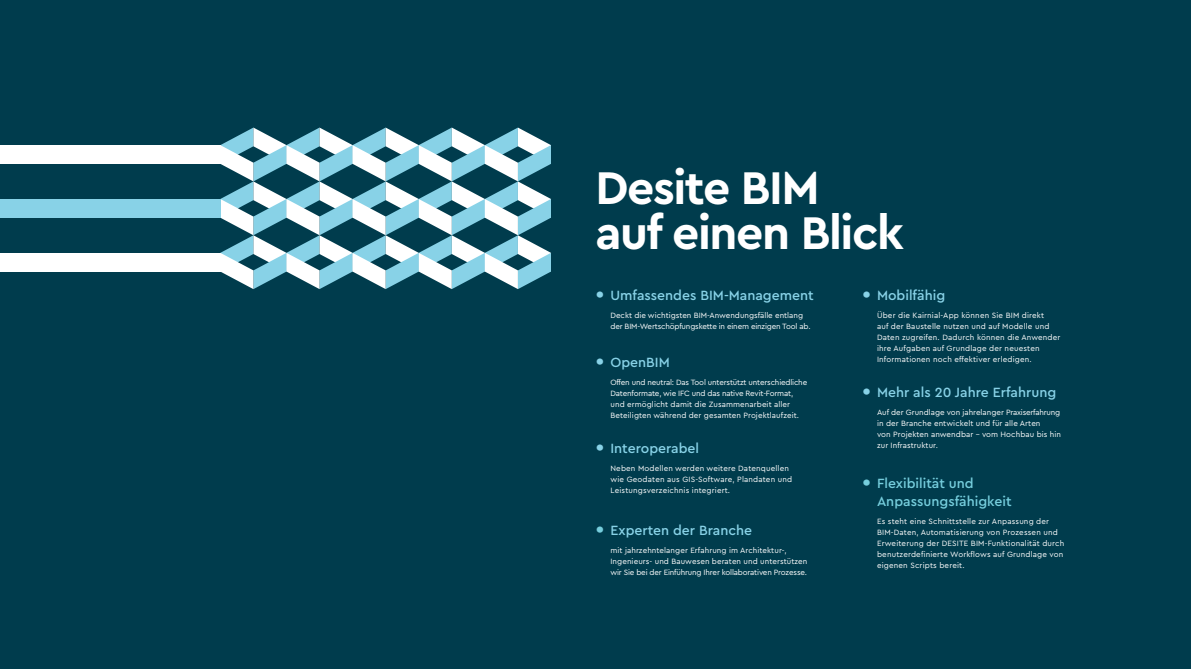
<style>
.page{position:relative;width:1191px;height:669px;background:#003c4d}
.page>*{position:absolute;margin:0;border:0;box-sizing:border-box;transform-origin:0 0}
.t1{font:700 48px/45px "Cera Pro";letter-spacing:-.03em;color:#fff}
.body_copy{font:500 14px "Cera Pro";color:#88d2e7}
.body_copy-2{font:500 14px/18px "Cera Pro";color:#76cedd}
.body_copy-3{font:8px/11px "Cera Pro";letter-spacing:.01em;color:#fff}
.body_copy-4{font:8px/11px "Cera Pro";letter-spacing:-.02em;color:#fff}
.s1{font-weight:400;font-size:24px}
.s2{font-weight:400;font-size:24px;color:#76cedd}
</style>
<div class="page">
<div style="left:0;top:145px;width:220px;height:19px;background:#fff"></div>
<div style="left:0;top:199px;width:220px;height:19px;background:#88d2e7"></div>
<svg style="left:220px;top:128px;width:331px;height:161px"></svg>
<div style="left:0;top:253px;width:220px;height:19px;background:#fff"></div>
<p class="t1" style="left:595px;top:163px;width:310px">Desite BIM<br>auf einen Blick</p>
<p class="body_copy" style="left:595px;top:286px;width:220px"><span class="s1">•</span> Umfassendes BIM-Management</p>
<p class="body_copy-4" style="left:610px;top:309px;width:202px">Deckt die wichtigsten BIM-Anwendungsfälle entlang der BIM-Wertschöpfungskette in einem einzigen Tool ab.</p>
<p class="body_copy" style="left:595px;top:353px;width:76px"><span class="s1">•</span> OpenBIM</p>
<p class="body_copy-4" style="left:610px;top:376px;width:198px">Offen und neutral: Das Tool unterstützt unterschiedliche Datenformate, wie IFC und das native Revit-Format, und ermöglicht damit die Zusammenarbeit aller Beteiligten während der gesamten Projektlaufzeit.</p>
<p class="body_copy" style="left:595px;top:439px;width:105px"><span class="s1">•</span> Interoperabel</p>
<p class="body_copy-3" style="left:610px;top:463px;width:183px">Neben Modellen werden weitere Datenquellen wie Geodaten aus GIS-Software, Plandaten und<br>Leistungsverzeichnis integriert.</p>
<p class="body_copy" style="left:595px;top:521px;width:158px"><span class="s2">•</span> Experten der Branche</p>
<p class="body_copy-3" style="left:610px;top:545px;width:198px">mit jahrzehntelanger Erfahrung im Architektur-,<br>Ingenieurs- und Bauwesen beraten und unterstützen wir Sie bei der Einführung Ihrer kollaborativen Prozesse.</p>
<p class="body_copy" style="left:862px;top:286px;width:85px"><span class="s1">•</span> Mobilfähig</p>
<p class="body_copy-3" style="left:877px;top:309px;width:185px">Über die Kairnial-App können Sie BIM direkt<br>auf der Baustelle nutzen und auf Modelle und Daten zugreifen. Dadurch können die Anwender ihre Aufgaben auf Grundlage der neuesten Informationen noch effektiver erledigen.</p>
<p class="body_copy" style="left:862px;top:383px;width:196px"><span class="s1">•</span> Mehr als 20 Jahre Erfahrung</p>
<p class="body_copy-3" style="left:877px;top:407px;width:185px">Auf der Grundlage von jahrelanger Praxiserfahrung in der Branche entwickelt und für alle Arten<br>von Projekten anwendbar – vom Hochbau bis hin zur Infrastruktur.</p>
<p class="body_copy-2" style="left:877px;top:474px;width:136px;text-indent:-15px"><span class="s1">•</span> Flexibilität und<br>Anpassungsfähigkeit</p>
<p class="body_copy-3" style="left:877px;top:516px;width:189px">Es steht eine Schnittstelle zur Anpassung der BIM-Daten, Automatisierung von Prozessen und Erweiterung der DESITE BIM-Funktionalität durch benutzerdefinierte Workflows auf Grundlage von eigenen Scripts bereit.</p>
</div>
